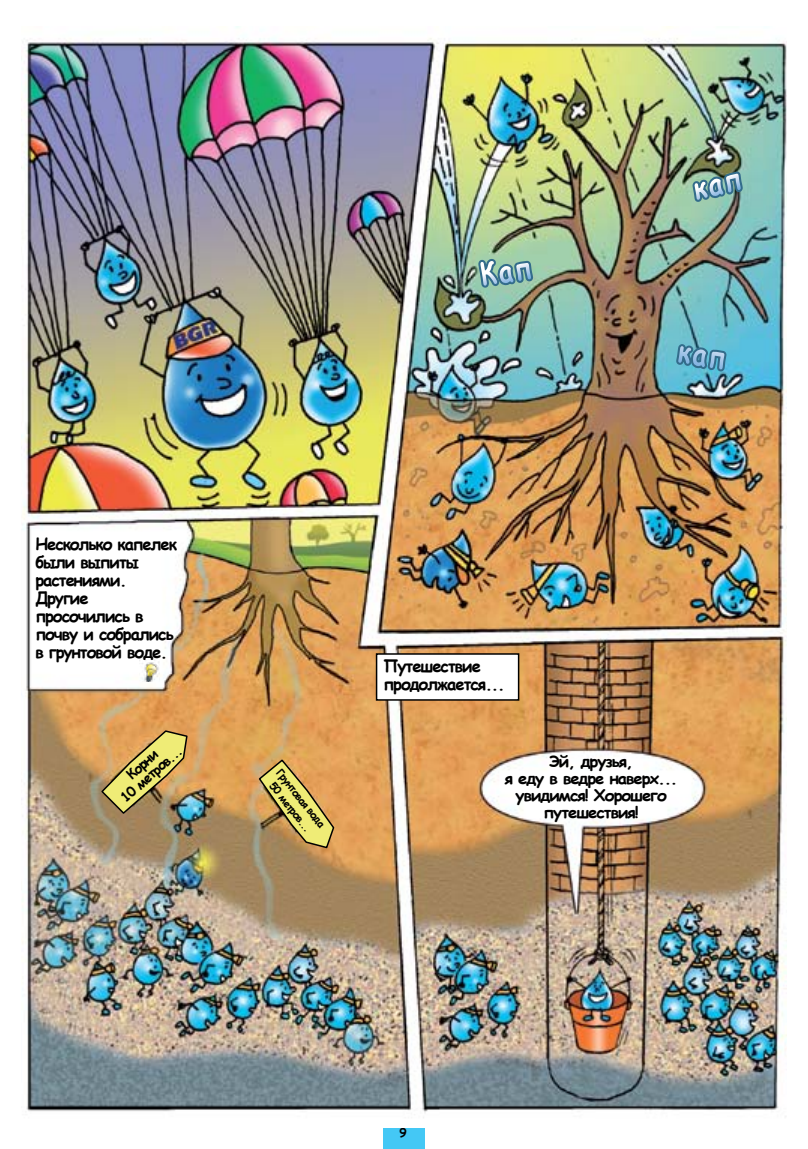
<style>
.page{position:relative;width:808px;height:1149px;background:#fff}
.page>*{position:absolute;margin:0;border:0;box-sizing:border-box;transform-origin:0 0}
.t1{font:700 16.5px/18px "Comic Sans MS";letter-spacing:-.06em;color:#000}
.t2{font:700 15.6px/17.1px "Comic Sans MS";letter-spacing:-.06em;color:#000;text-align:center;scale:1.05 1}
.t3{font:700 13.5px/13.5px "Comic Sans MS";color:#000;text-align:center}
.t4{font:700 12px "Comic Sans MS";color:#000}
.t5{font:700 10.5px/13.5px "Comic Sans MS";color:#000;text-align:center}
</style>
<div class="page">
<div style="left:383px;top:1128px;width:42px;height:20px;background:#44c8f5"></div>
<img style="left:21px;top:27px;width:766px;height:1091px">
<img style="left:100px;top:729px;width:89px;height:86px">
<svg style="left:257px;top:758px;width:78px;height:91px;background:#ceaf5f"></svg>
<div style="left:377px;top:653px;width:142px;height:46px;background:#fff"></div>
<div style="left:376px;top:653px;width:143px;height:47px;border:2px solid #000"></div>
<img style="left:140px;top:657px;width:19px;height:24px">
<svg style="left:476px;top:222px;width:60px;height:75px;background:#83ab94"></svg>
<svg style="left:689px;top:166px;width:58px;height:59px;background:#6f9990"></svg>
<img style="left:674px;top:303px;width:55px;height:144px">
<p class="t1" style="left:35px;top:534px;width:143px">Несколько капелек были выпиты растениями.<br>Другие просочились в почву и собрались в грунтовой воде.</p>
<p class="t3" style="left:109px;top:784px;width:78px;rotate:-42deg">Корни<br>10 метров...</p>
<p class="t5" style="left:284px;top:766px;width:72px;rotate:51deg">Грунтовая вода<br>50 метров...</p>
<p class="t1" style="left:383px;top:656px;width:123px">Путешествие продолжается...</p>
<p class="t2" style="left:505px;top:751px;width:166px">Эй, друзья,<br>я еду в ведре наверх... увидимся! Хорошего путешествия!</p>
<p class="t4" style="left:400px;top:1123px;width:9px">9</p>
</div>
